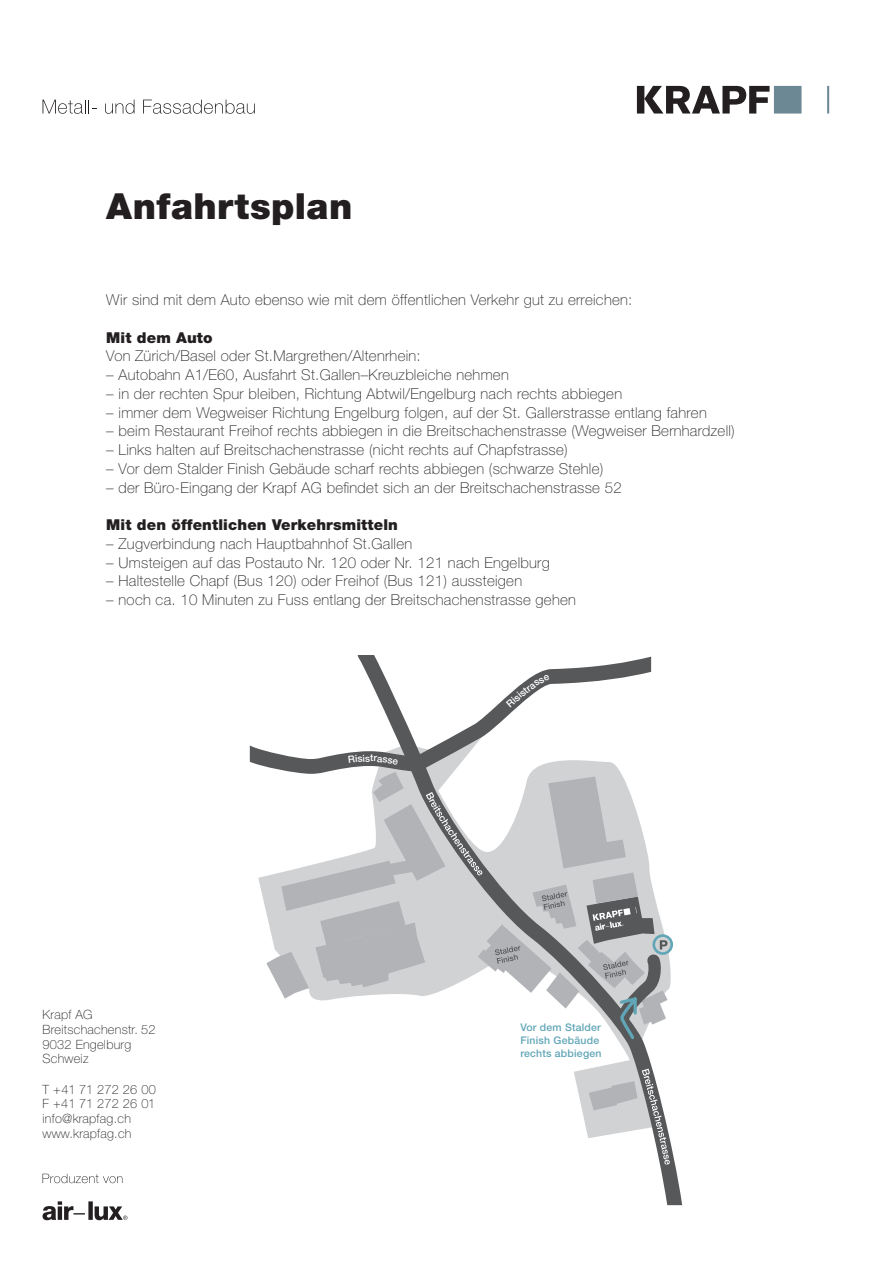
<style>
.page{position:relative;width:893px;height:1263px;background:#fff}
.page>*{position:absolute;margin:0;border:0;box-sizing:border-box;transform-origin:0 0}
.t1{font:900 36px "Helvetica Neue LT";letter-spacing:.01em;color:#231f20}
.t2{font:100 15px "Helvetica Neue LT";letter-spacing:.02em;color:#231f20}
.t3{font:900 15px "Helvetica Neue LT";letter-spacing:.01em;color:#231f20}
.t4{font:100 12.75px/15px "Helvetica Neue LT";letter-spacing:.02em;color:#231f20}
.t5{font:500 10.5px/12.6px "Helvetica Neue LT";letter-spacing:.02em;color:#61a6b7}
.t6{font:500 9.9px "Helvetica Neue LT";color:#fff}
</style>
<div class="page">
<svg style="left:43px;top:1201px;width:84px;height:19px"></svg>
<svg style="left:43px;top:1174px;width:79px;height:9px"></svg>
<svg style="left:637px;top:86px;width:192px;height:28px"></svg>
<svg style="left:43px;top:100px;width:53px;height:14px"></svg>
<svg style="left:105px;top:100px;width:29px;height:14px"></svg>
<svg style="left:143px;top:100px;width:112px;height:14px"></svg>
<svg style="left:250px;top:655px;width:432px;height:550px"></svg>
<svg style="left:589px;top:1068px;width:81px;height:97px"></svg>
<svg style="left:654px;top:935px;width:18px;height:18px"></svg>
<div style="left:652px;top:934px;width:21px;height:21px;border:3px solid #61a6b7;border-radius:50%"></div>
<svg style="left:266px;top:772px;width:401px;height:270px"></svg>
<svg style="left:348px;top:754px;width:50px;height:10px"></svg>
<svg style="left:506px;top:675px;width:44px;height:32px"></svg>
<h1 class="t1" style="left:106px;top:185px;width:248px">Anfahrtsplan</h1>
<p class="t2" style="left:106px;top:291px;width:528px">Wir sind mit dem Auto ebenso wie mit dem öffentlichen Verkehr gut zu erreichen:</p>
<p class="t3" style="left:106px;top:328px;width:108px">Mit dem Auto</p>
<p class="t2" style="left:106px;top:347px;width:316px">Von Zürich/Basel oder St.Margrethen/Altenrhein:</p>
<p class="t2" style="left:106px;top:366px;width:404px">– Autobahn A1/E60, Ausfahrt St.Gallen–Kreuzbleiche nehmen</p>
<p class="t2" style="left:106px;top:385px;width:517px">– in der rechten Spur bleiben, Richtung Abtwil/Engelburg nach rechts abbiegen</p>
<p class="t2" style="left:106px;top:404px;width:602px">– immer dem Wegweiser Richtung Engelburg folgen, auf der St. Gallerstrasse entlang fahren</p>
<p class="t2" style="left:106px;top:422px;width:630px">– beim Restaurant Freihof rechts abbiegen in die Breitschachenstrasse (Wegweiser Bernhardzell)</p>
<p class="t2" style="left:106px;top:441px;width:463px">– Links halten auf Breitschachenstrasse (nicht rechts auf Chapfstrasse)</p>
<p class="t2" style="left:106px;top:460px;width:499px">– Vor dem Stalder Finish Gebäude scharf rechts abbiegen (schwarze Stehle)</p>
<p class="t2" style="left:106px;top:479px;width:517px">– der Büro-Eingang der Krapf AG befindet sich an der Breitschachenstrasse 52</p>
<p class="t3" style="left:106px;top:516px;width:293px">Mit den öffentlichen Verkehrsmitteln</p>
<p class="t2" style="left:106px;top:535px;width:307px">– Zugverbindung nach Hauptbahnhof St.Gallen</p>
<p class="t2" style="left:106px;top:554px;width:445px">– Umsteigen auf das Postauto Nr. 120 oder Nr. 121 nach Engelburg</p>
<p class="t2" style="left:106px;top:572px;width:417px">– Haltestelle Chapf (Bus 120) oder Freihof (Bus 121) aussteigen</p>
<p class="t2" style="left:106px;top:591px;width:471px">– noch ca. 10 Minuten zu Fuss entlang der Breitschachenstrasse gehen</p>
<p class="t4" style="left:43px;top:1006px;width:114px">Krapf AG<br>Breitschachenstr. 52<br>9032 Engelburg<br>Schweiz</p>
<p class="t4" style="left:43px;top:1081px;width:115px">T +41 71 272 26 00<br>F +41 71 272 26 01 info@krapfag.ch www.krapfag.ch</p>
<p class="t6" style="left:370px;top:752px;width:5px">t</p>
<p class="t5" style="left:520px;top:1021px;width:83px">Vor dem Stalder<br>Finish Gebäude rechts abbiegen</p>
</div>
